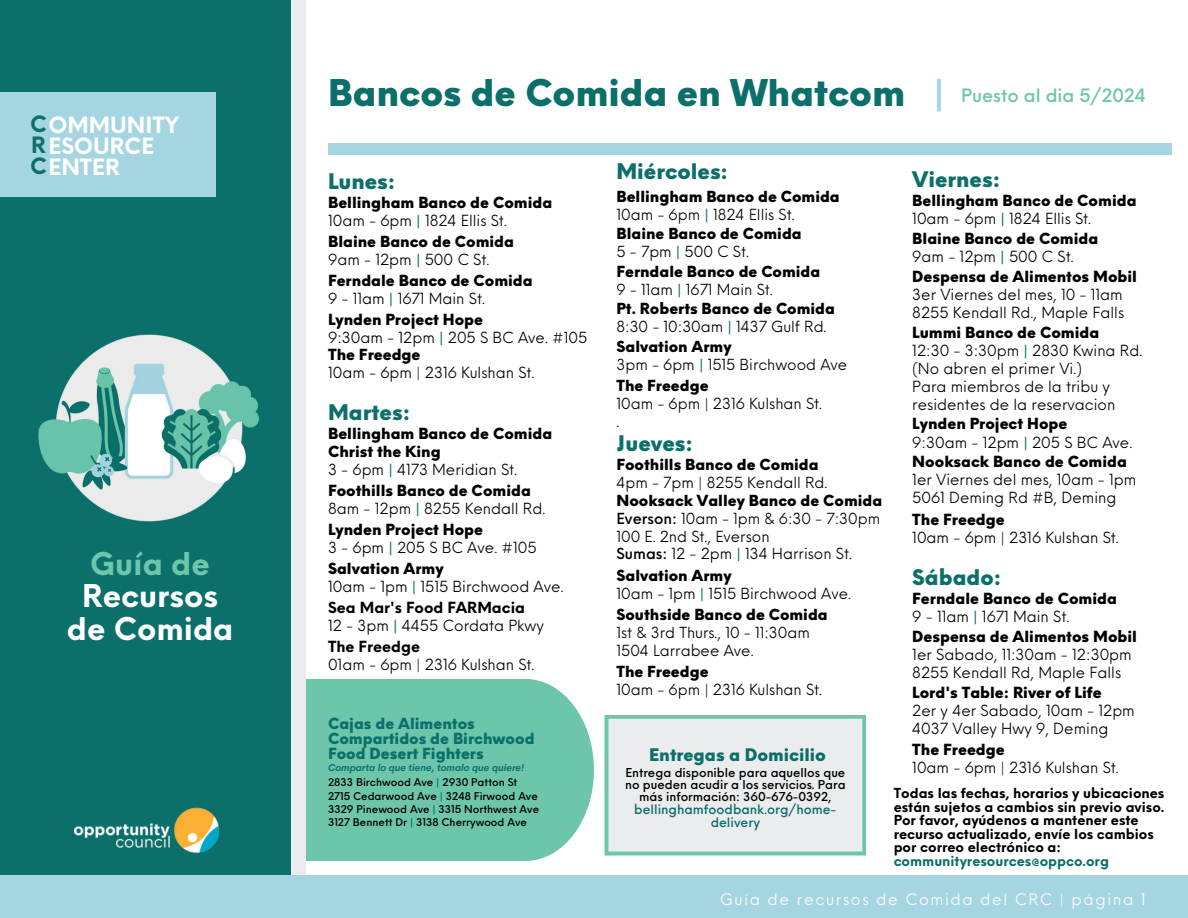
<style>
.page{position:relative;width:1188px;height:918px;background:#fff}
.page>*{position:absolute;margin:0;border:0;box-sizing:border-box;transform-origin:0 0}
.t1{font:900 36px "Neue Einstellung";color:#0b6f6a}
.t2{font:700 30.6px/32.7px "Neue Einstellung";color:#fff;text-align:center}
.t3{font:700 21.9px/20.9px "Neue Einstellung";color:#fff}
.t4{font:900 21px "Neue Einstellung";color:#0b6f6a}
.t5{font:500 18px "Neue Einstellung";color:#6dc6ab}
.t6{font:900 16.95px "Neue Einstellung";color:#0b6f6a}
.t7{font:15.6px "Neue Einstellung";letter-spacing:.1em;color:#fff}
.t8{font:15px/18px "Neue Einstellung";color:#000}
.t9{font:900 15px/18.1px "Neue Einstellung";color:#000}
.t10{font:900 15px/15.1px "Neue Einstellung";color:#0b6f6a}
.t11{font:700 15px "Neue Einstellung";color:#000}
.t12{font:700 13.5px/13.5px "Neue Einstellung";color:#000}
.t13{font:500 12.75px/12.8px "Neue Einstellung";color:#0b6f6a;text-align:center}
.t14{font:500 12px/12px "Neue Einstellung";color:#000;text-align:center}
.t15{font:500 10.5px/13.2px "Neue Einstellung";color:#000}
.t16{font:italic 700 9.75px "Cerebri Sans";color:#0b6f6a}
.s1{color:#0b6f6a}
.s2{color:#6dc6ab}
.s3{color:#a5d5e1}
.s4{font-weight:500;color:#0b6f6a}
.s5{font-weight:700;color:#0b6f6a}
.s6{font-weight:500}
.s7{font-weight:400}
.s8{font-weight:900}
</style>
<div class="page">
<svg style="left:605px;top:715px;width:261px;height:140px;background:#e0e8e7"></svg>
<div style="left:305px;top:679px;width:289px;height:182px;background:#6dc6ab"></div>
<div style="left:0;top:0;width:299px;height:888px;background:#0b6f6a"></div>
<img style="left:74px;top:807px;width:144px;height:46px">
<img style="left:38px;top:334px;width:221px;height:188px">
<div style="left:0;top:92px;width:216px;height:105px;background:#a5d5e1"></div>
<div style="left:292px;top:0;width:13px;height:918px;background:#ebeced"></div>
<div style="left:0;top:875px;width:1188px;height:43px;background:#a5d5e1"></div>
<div style="left:328px;top:144px;width:844px;height:11px;background:#a5d5e1"></div>
<p class="t3" style="left:30px;top:112px;width:150px"><span class="s1">C</span>OMMUNITY<br><span class="s1">R</span>ESOURCE<br><span class="s1">C</span>ENTER</p>
<p class="t2" style="left:67px;top:544px;width:168px"><span class="s2">Guía de<br></span>Recursos de Comida</p>
<p class="t1" style="left:328px;top:60px;width:618px">Bancos de Comida en Whatcom <span class="s3">|</span></p>
<p class="t5" style="left:961px;top:80px;width:186px">Puesto al dia 5/2024</p>
<p class="t4" style="left:328px;top:162px;width:69px">Lunes:</p>
<p class="t9" style="left:328px;top:192px;width:226px">Bellingham Banco de Comida</p>
<p class="t8" style="left:328px;top:210px;width:180px">10am - 6pm <span class="s4">|</span> 1824 Ellis St.</p>
<p class="t9" style="left:328px;top:231px;width:188px">Blaine Banco de Comida</p>
<p class="t8" style="left:328px;top:249px;width:163px">9am - 12pm <span class="s4">|</span> 500 C St.</p>
<p class="t9" style="left:328px;top:270px;width:206px">Ferndale Banco de Comida</p>
<p class="t8" style="left:328px;top:288px;width:158px">9 - 11am <span class="s4">|</span> 1671 Main St.</p>
<p class="t9" style="left:328px;top:309px;width:157px">Lynden Project Hope</p>
<p class="t8" style="left:328px;top:327px;width:261px">9:30am - 12pm <span class="s4">|</span> 205 S BC Ave. #105</p>
<p class="t9" style="left:328px;top:344px;width:94px">The Freedge</p>
<p class="t8" style="left:328px;top:362px;width:208px">10am - 6pm | 2316 Kulshan St.</p>
<p class="t4" style="left:328px;top:393px;width:84px">Martes:</p>
<p class="t9" style="left:328px;top:423px;width:226px">Bellingham Banco de Comida</p>
<p class="t9" style="left:328px;top:441px;width:114px">Christ the King</p>
<p class="t8" style="left:328px;top:459px;width:191px">3 - 6pm <span class="s4">|</span> 4173 Meridian St.</p>
<p class="t9" style="left:328px;top:480px;width:204px">Foothills Banco de Comida</p>
<p class="t8" style="left:328px;top:498px;width:219px">8am - 12pm <span class="s4">|</span> 8255 Kendall Rd.</p>
<p class="t9" style="left:328px;top:519px;width:157px">Lynden Project Hope</p>
<p class="t8" style="left:328px;top:537px;width:210px">3 - 6pm <span class="s4">|</span> 205 S BC Ave. #105</p>
<p class="t9" style="left:328px;top:558px;width:117px">Salvation Army</p>
<p class="t8" style="left:328px;top:576px;width:237px">10am - 1pm <span class="s4">|</span> 1515 Birchwood Ave.</p>
<p class="t11" style="left:328px;top:594px;width:199px">Sea Mar's Food FARMacia</p>
<p class="t8" style="left:328px;top:615px;width:217px">12 - 3pm <span class="s4">|</span> 4455 Cordata Pkwy</p>
<p class="t11" style="left:328px;top:633px;width:94px">The Freedge</p>
<p class="t8" style="left:328px;top:654px;width:208px">01am - 6pm | 2316 Kulshan St.</p>
<p class="t10" style="left:328px;top:714px;width:208px">Cajas de Alimentos<br>Compartidos de Birchwood<br>Food Desert Fighters</p>
<p class="t16" style="left:328px;top:761px;width:198px">Comparta lo que tiene, tomalo que quiere!</p>
<p class="t15" style="left:328px;top:775px;width:213px">2833 Birchwood Ave <span class="s5">|</span> 2930 Patton St 2715 Cedarwood Ave <span class="s5">|</span> 3248 Firwood Ave 3329 Pinewood Ave <span class="s5">|</span> 3315 Northwest Ave 3127 Bennett Dr <span class="s5">|</span> 3138 Cherrywood Ave</p>
<h3 class="t4" style="left:616px;top:152px;width:113px">Miércoles:</h3>
<h3 class="t9" style="left:616px;top:186px;width:225px">Bellingham Banco de Comida</h3>
<p class="t8" style="left:616px;top:204px;width:180px">10am - 6pm <span class="s4">|</span> 1824 Ellis St.</p>
<h2 class="t9" style="left:616px;top:223px;width:187px">Blaine Banco de Comida</h2>
<p class="t8" style="left:616px;top:241px;width:134px">5 - 7pm <span class="s4">|</span> 500 C St.</p>
<p class="t9" style="left:616px;top:261px;width:205px">Ferndale Banco de Comida</p>
<h1 class="t8" style="left:616px;top:279px;width:158px">9 - 11am <span class="s4">|</span> 1671 Main St.</h1>
<h5 class="t9" style="left:616px;top:298px;width:220px">Pt. Roberts Banco de Comida</h5>
<p class="t8" style="left:616px;top:316px;width:212px">8:30 - 10:30am <span class="s4">|</span> 1437 Gulf Rd.</p>
<h4 class="t9" style="left:616px;top:336px;width:117px">Salvation Army</h4>
<p class="t8" style="left:616px;top:354px;width:232px">3pm - 6pm <span class="s4">|</span> 1515 Birchwood Ave</p>
<p class="t9" style="left:616px;top:375px;width:94px">The Freedge</p>
<p class="t8" style="left:616px;top:393px;width:207px">10am - 6pm | 2316 Kulshan St.</p>
<p class="t8" style="left:616px;top:411px;width:4px">.</p>
<p class="t4" style="left:616px;top:424px;width:78px">Jueves:</p>
<p class="t9" style="left:616px;top:454px;width:204px">Foothills Banco de Comida</p>
<p class="t8" style="left:616px;top:472px;width:212px">4pm - 7pm | 8255 Kendall Rd.</p>
<p class="t9" style="left:616px;top:490px;width:267px">Nooksack Valley Banco de Comida</p>
<p class="t8" style="left:616px;top:508px;width:265px"><span class="s6">Everson:</span> 10am - 1pm &amp; 6:30 - 7:30pm</p>
<p class="t8" style="left:616px;top:526px;width:155px">100 E. 2nd St., Everson</p>
<p class="t8" style="left:616px;top:543px;width:237px"><span class="s6">Sumas:</span> 12 - 2pm <span class="s4">|</span> 134 Harrison St.</p>
<p class="t9" style="left:616px;top:565px;width:117px">Salvation Army</p>
<p class="t8" style="left:616px;top:583px;width:236px">10am - 1pm <span class="s4">|</span> 1515 Birchwood Ave.</p>
<p class="t9" style="left:616px;top:604px;width:213px">Southside Banco de Comida</p>
<p class="t8" style="left:616px;top:622px;width:195px">1st &amp; 3rd Thurs., 10 - 11:30am</p>
<p class="t8" style="left:616px;top:640px;width:139px">1504 Larrabee Ave.</p>
<p class="t9" style="left:616px;top:661px;width:94px">The Freedge</p>
<p class="t8" style="left:616px;top:679px;width:207px">10am - 6pm | 2316 Kulshan St.</p>
<p class="t6" style="left:649px;top:739px;width:179px">Entregas a Domicilio</p>
<p class="t14" style="left:625px;top:766px;width:222px">Entrega disponible para aquellos que no pueden acudir a los servicios. Para más información: 360-676-0392,</p>
<p class="t13" style="left:634px;top:802px;width:204px">bellinghamfoodbank.org/home&shy;delivery</p>
<h3 class="t4" style="left:912px;top:160px;width:89px">Viernes:</h3>
<p class="t9" style="left:912px;top:190px;width:226px">Bellingham Banco de Comida<br><span class="s7">10am - 6pm</span> <span class="s4">|</span> <span class="s7">1824 Ellis St.</span></p>
<p class="t9" style="left:912px;top:228px;width:188px">Blaine Banco de Comida<br><span class="s7">9am - 12pm</span> <span class="s4">|</span> <span class="s7">500 C St.</span></p>
<p class="t9" style="left:912px;top:266px;width:226px">Despensa de Alimentos Mobil</p>
<p class="t8" style="left:912px;top:284px;width:213px">3er Viernes del mes, 10 - 11am<br>8255 Kendall Rd., Maple Falls</p>
<p class="t8" style="left:912px;top:322px;width:231px"><span class="s8">Lummi Banco de Comida<br></span>12:30 - 3:30pm <span class="s4">|</span> 2830 Kwina Rd. (No abren el primer Vi.)<br>Para miembros de la tribu y residentes de la reservacion</p>
<p class="t8" style="left:912px;top:413px;width:222px"><span class="s8">Lynden Project Hope<br></span>9:30am - 12pm <span class="s4">|</span> 205 S BC Ave.</p>
<p class="t9" style="left:912px;top:451px;width:216px">Nooksack Banco de Comida</p>
<p class="t8" style="left:912px;top:469px;width:226px">1er Viernes del mes, 10am - 1pm<br>5061 Deming Rd #B, Deming</p>
<p class="t9" style="left:912px;top:509px;width:94px">The Freedge</p>
<p class="t8" style="left:912px;top:527px;width:208px">10am - 6pm | 2316 Kulshan St.</p>
<h3 class="t4" style="left:912px;top:558px;width:90px">Sábado:</h3>
<p class="t9" style="left:912px;top:588px;width:206px">Ferndale Banco de Comida<br><span class="s7">9 - 11am</span> <span class="s4">|</span> <span class="s7">1671 Main St.</span></p>
<p class="t9" style="left:912px;top:626px;width:226px">Despensa de Alimentos Mobil</p>
<p class="t8" style="left:912px;top:644px;width:221px">1er Sabado, 11:30am - 12:30pm<br>8255 Kendall Rd, Maple Falls</p>
<p class="t9" style="left:912px;top:682px;width:191px">Lord's Table: River of Life</p>
<p class="t8" style="left:912px;top:700px;width:224px">2er y 4er Sabado, 10am - 12pm<br>4037 Valley Hwy 9, Deming</p>
<p class="t9" style="left:912px;top:739px;width:94px">The Freedge</p>
<p class="t8" style="left:912px;top:757px;width:208px">10am - 6pm | 2316 Kulshan St.</p>
<p class="t12" style="left:894px;top:785px;width:272px">Todas las fechas, horarios y ubicaciones están sujetos a cambios sin previo aviso.<br>Por favor, ayúdenos a mantener este recurso actualizado, envíe los cambios por correo electrónico a: <span class="s1">communityresources@oppco.org</span></p>
<p class="t7" style="left:720px;top:885px;width:427px">Guía de recursos de Comida del CRC | página 1</p>
</div>
